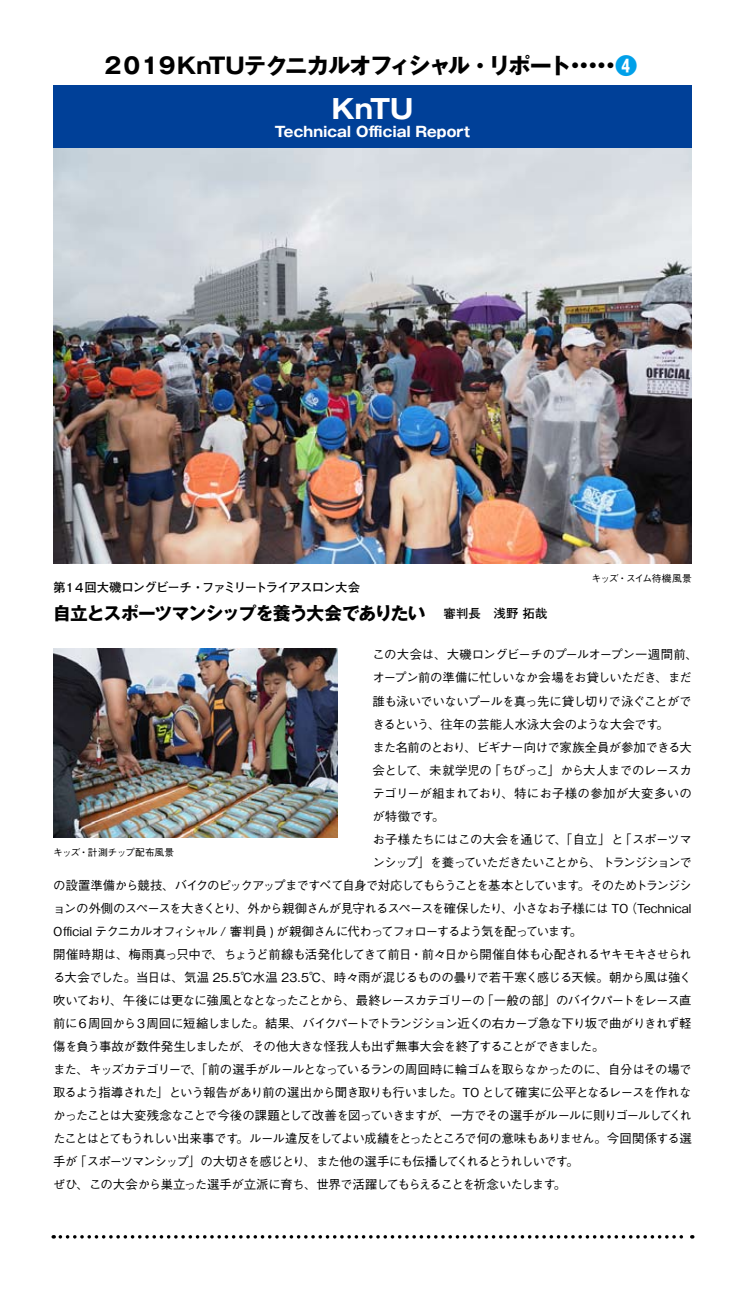
<style>
.page{position:relative;width:745px;height:1290px;background:#fff}
.page>*{position:absolute;margin:0;border:0;box-sizing:border-box;transform-origin:0 0}
.t1{font:700 26.62px "Gothic MB101 Pro";color:#fff}
.t2{font:700 22.12px "Gothic MB101 Pro";letter-spacing:-.07em;color:#000}
.t3{font:700 17.75px "Gothic MB101 Pro";letter-spacing:-.05em;color:#000}
.t4{font:700 14.12px "Gothic MB101 Pro";letter-spacing:.005em;color:#fff}
.t5{font:500 12.38px/23px "Gothic BBB Pro";letter-spacing:-.06em;color:#000}
.t6{font:500 12.38px "Gothic BBB Pro";letter-spacing:-.08em;color:#000}
.t7{font:500 12.38px "Gothic BBB Pro";letter-spacing:-.015em;color:#000}
.t8{font:500 12.38px "Gothic BBB Pro";letter-spacing:-.09em;color:#000}
.t9{font:500 12.38px "Gothic BBB Pro";letter-spacing:-.03em;color:#000}
.t10{font:500 12.38px "Gothic BBB Pro";letter-spacing:.01em;color:#000}
.t11{font:500 12.38px "Gothic BBB Pro";letter-spacing:-.025em;color:#000}
.t12{font:700 12.38px "Futo Go B101 Pro";letter-spacing:-.065em;color:#000}
.t13{font:500 12.38px "Gothic BBB Pro";letter-spacing:-.085em;color:#000}
.t14{font:700 12.38px "Futo Go B101 Pro";letter-spacing:-.085em;color:#000}
.t15{font:500 12.38px "Gothic BBB Pro";letter-spacing:-.005em;color:#000}
.t16{font:500 9.75px "Gothic BBB Pro";letter-spacing:-.06em;color:#000}
.t17{font:500 9.75px "Gothic BBB Pro";letter-spacing:-.005em;color:#000}
.t18{font:500 9.75px "Gothic BBB Pro";letter-spacing:-.03em;color:#000}
.s1{color:#00a0e9}
</style>
<div class="page">
<div style="left:53px;top:85px;width:638px;height:64px;background:#004098"></div>
<img style="left:53px;top:149px;width:638px;height:414px">
<img style="left:53px;top:648px;width:284px;height:189px">
<svg style="left:60px;top:1235px;width:632px;height:3px"></svg>
<h2 class="t2" style="left:102px;top:47px;width:536px">２０１９KnTUテクニカルオフィシャル・リポート <span class="s1">4</span>•••••</h2>
<h1 class="t1" style="left:331px;top:87px;width:83px">KnTU</h1>
<p class="t4" style="left:275px;top:119px;width:197px">Technical Official Report</p>
<p class="t12" style="left:64px;top:577px;width:142px">１４回大磯ロングビーチ・</p>
<p class="t12" style="left:53px;top:577px;width:14px">第</p>
<p class="t14" style="left:202px;top:577px;width:160px">ファミリートライアスロン大会</p>
<h3 class="t3" style="left:53px;top:598px;width:391px">自立とスポーツマンシップを養う大会でありたい　</h3>
<p class="t12" style="left:443px;top:603px;width:105px">審判長　浅野拓哉</p>
<p class="t16" style="left:591px;top:570px;width:102px">キッズ・スイム待機風景</p>
<p class="t9" style="left:372px;top:645px;width:327px">この大会は、大磯ロングビーチのプールオープン一週間前、</p>
<p class="t5" style="left:372px;top:665px;width:320px">オープン前の準備に忙しいなか会場をお貸しいただき、まだ</p>
<p class="t5" style="left:372px;top:688px;width:320px">誰も泳いでいないプールを真っ先に貸し切りで泳ぐことがで</p>
<p class="t5" style="left:656px;top:711px;width:14px">。</p>
<p class="t7" style="left:372px;top:714px;width:287px">きるという、往年の芸能人水泳大会のような大会です</p>
<p class="t5" style="left:372px;top:734px;width:320px">また名前のとおり、ビギナー向けで家族全員が参加できる大</p>
<p class="t5" style="left:488px;top:757px;width:205px">「ちびっこ」から大人までのレースカ</p>
<p class="t7" style="left:372px;top:760px;width:121px">会として、未就学児の</p>
<p class="t10" style="left:372px;top:783px;width:320px">テゴリーが組まれており、特にお子様の参加が大変多いの</p>
<p class="t5" style="left:432px;top:803px;width:14px">。</p>
<p class="t5" style="left:372px;top:803px;width:63px">が特徴です</p>
<p class="t11" style="left:372px;top:829px;width:252px">お子様たちにはこの大会を通じて、「自立」と</p>
<p class="t8" style="left:372px;top:852px;width:320px">ンシップ」を養っていただきたいことから、トランジションで</p>
<p class="t6" style="left:577px;top:875px;width:115px">。そのためトランジシ</p>
<p class="t5" style="left:619px;top:826px;width:74px">「スポーツマ</p>
<p class="t17" style="left:79px;top:845px;width:97px">・計測チップ配布風景</p>
<p class="t18" style="left:53px;top:845px;width:29px">キッズ</p>
<p class="t6" style="left:53px;top:875px;width:527px">の設置準備から競技、バイクのピックアップまですべて自身で対応してもらうことを基本としています</p>
<p class="t15" style="left:624px;top:898px;width:68px">（Technical</p>
<p class="t5" style="left:569px;top:895px;width:60px;text-indent:-516px">ョンの外側のスペースを大きくとり、外から親御さんが見守れるスペースを確保したり、小さなお子様には TO。</p>
<p class="t6" style="left:53px;top:921px;width:519px">Official テクニカルオフィシャル / 審判員 ) が親御さんに代わってフォローするよう気を配っています</p>
<p class="t5" style="left:53px;top:941px;width:639px">開催時期は、梅雨真っ只中で、ちょうど前線も活発化してきて前日・前々日から開催自体も心配されるヤキモキさせられ</p>
<p class="t5" style="left:53px;top:964px;width:639px">る大会でした。当日は、気温 25.5℃水温 23.5℃、時々雨が混じるものの曇りで若干寒く感じる天候。朝から風は強く</p>
<p class="t5" style="left:481px;top:987px;width:212px">「一般の部」のバイクパートをレース直</p>
<p class="t5" style="left:53px;top:987px;width:433px">吹いており、午後には更なに強風となとなったことから、最終レースカテゴリーの</p>
<p class="t5" style="left:53px;top:1010px;width:639px">前に６周回から３周回に短縮しました。結果、バイクパートでトランジション近くの右カーブ急な下り坂で曲がりきれず軽</p>
<p class="t5" style="left:53px;top:1033px;width:552px">傷を負う事故が数件発生しましたが、その他大きな怪我人も出ず無事大会を終了することができました。</p>
<p class="t5" style="left:53px;top:1056px;width:639px">また、キッズカテゴリーで、「前の選手がルールとなっているランの周回時に輪ゴムを取らなかったのに、自分はその場で</p>
<p class="t5" style="left:53px;top:1079px;width:639px">取るよう指導された」という報告があり前の選出から聞き取りも行いました。TO として確実に公平となるレースを作れな</p>
<p class="t5" style="left:53px;top:1102px;width:639px">かったことは大変残念なことで今後の課題として改善を図っていきますが、一方でその選手がルールに則りゴールしてくれ</p>
<p class="t5" style="left:236px;top:1125px;width:456px">。ルール違反をしてよい成績をとったところで何の意味もありません。今回関係する選</p>
<p class="t13" style="left:53px;top:1128px;width:187px">たことはとてもうれしい出来事です</p>
<p class="t6" style="left:74px;top:1151px;width:495px">「スポーツマンシップ」の大切さを感じとり、また他の選手にも伝播してくれるとうれしいです</p>
<p class="t5" style="left:53px;top:1148px;width:26px">手が</p>
<p class="t5" style="left:566px;top:1148px;width:14px">。</p>
<p class="t5" style="left:53px;top:1171px;width:504px">ぜひ、この大会から巣立った選手が立派に育ち、世界で活躍してもらえることを祈念いたします</p>
<p class="t5" style="left:553px;top:1171px;width:14px">。</p>
</div>
